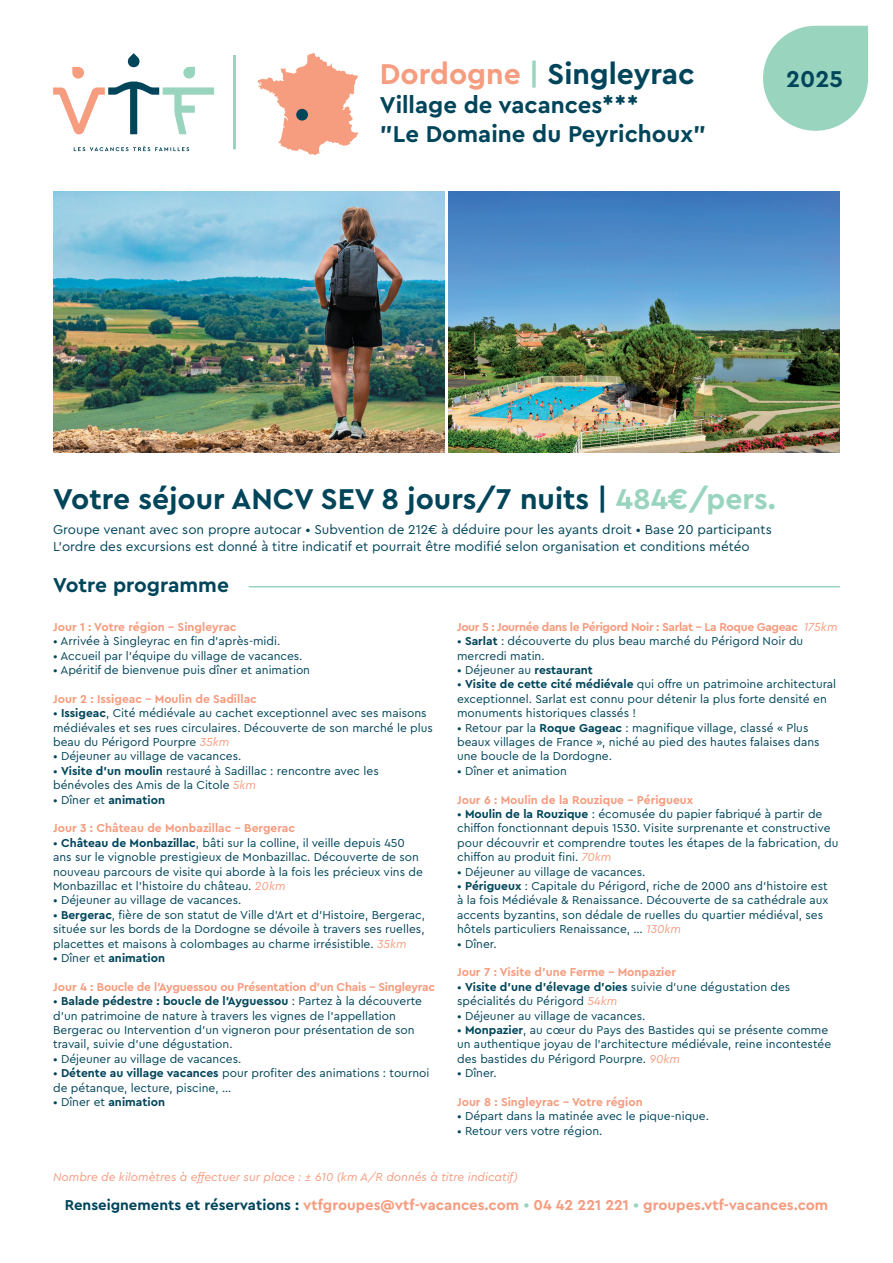
<style>
.page{position:relative;width:893px;height:1263px;background:#fff}
.page>*{position:absolute;margin:0;border:0;box-sizing:border-box;transform-origin:0 0}
.t1{font:700 30px "Cera PRO";color:#01455b}
.t2{font:700 24px/28.8px "Cera PRO";color:#01455b}
.t3{font:700 21px "Cera PRO";color:#01455b}
.t4{font:700 15px "Cera PRO";color:#f69c7f}
.t5{font:13.5px/16.2px "Cera PRO";color:#01455b}
.t6{font:12px/14.4px "Cera PRO";color:#01455b}
.t7{font:700 12px "Cera PRO";color:#f69c7f}
.t8{font:italic 12px "Cera Pro";color:#f69c7f}
.t9{font:700 12px "Cera PRO";letter-spacing:-.02em;color:#f69c7f}
.t10{font:700 12px "Cera PRO";letter-spacing:-.03em;color:#f69c7f}
.t11{font:700 12px "Cera PRO";color:#01455b}
.s1{color:#f69c7f}
.s2{color:#99d4be}
.s3{font-weight:700}
.s4{font-family:"Cera Pro";font-style:italic;color:#f69c7f}
.s5{font-weight:400}
.s6{font-family:"Cera Pro";font-weight:400;font-style:italic}
.s7{color:#01455b}
.s8{font-weight:500;color:#99d4be}
</style>
<div class="page">
<hr style="left:249px;top:586px;width:591px;height:1px;background:#99d4be">
<svg style="left:74px;top:146px;width:115px;height:5px"></svg>
<svg style="left:53px;top:53px;width:161px;height:81px"></svg>
<hr style="left:233px;top:55px;width:3px;height:94px;background:#99d4be">
<img style="left:449px;top:191px;width:391px;height:262px">
<img style="left:53px;top:191px;width:391px;height:262px">
<svg style="left:763px;top:26px;width:105px;height:105px"></svg>
<svg style="left:258px;top:53px;width:100px;height:102px"></svg>
<div style="left:297px;top:110px;width:10px;height:10px;background:#01455b;border-radius:50%"></div>
<div style="left:296px;top:109px;width:12px;height:12px;border:2px solid #01455b;border-radius:50%"></div>
<h1 class="t1" style="left:380px;top:54px;width:316px"><span class="s1">Dordogne</span> <span class="s2">|</span> Singleyrac</h1>
<h2 class="t2" style="left:380px;top:89px;width:328px">Village de vacances***<br>"Le Domaine du Peyrichoux"</h2>
<h2 class="t2" style="left:786px;top:64px;width:58px">2025</h2>
<h1 class="t1" style="left:53px;top:479px;width:724px">Votre séjour ANCV SEV 8 jours/7 nuits | <span class="s2">484€/pers.</span></h1>
<p class="t5" style="left:53px;top:521px;width:720px">Groupe venant avec son propre autocar • Subvention de 212€ à déduire pour les ayants droit • Base 20 participants<br>L’ordre des excursions est donné à titre indicatif et pourrait être modifié selon organisation et conditions météo</p>
<h3 class="t3" style="left:53px;top:571px;width:177px">Votre programme</h3>
<p class="t7" style="left:53px;top:619px;width:185px">Jour 1 : Votre région - Singleyrac</p>
<p class="t6" style="left:53px;top:633px;width:229px">• Arrivée à Singleyrac en fin d’après-midi.</p>
<p class="t6" style="left:53px;top:648px;width:251px">• Accueil par l’équipe du village de vacances.</p>
<p class="t6" style="left:53px;top:662px;width:258px">• Apéritif de bienvenue puis dîner et animation</p>
<p class="t7" style="left:53px;top:691px;width:205px">Jour 2 : Issigeac – Moulin de Sadillac</p>
<p class="t6" style="left:53px;top:705px;width:381px">• <span class="s3">Issigeac</span>, Cité médiévale au cachet exceptionnel avec ses maisons médiévales et ses rues circulaires. Découverte de son marché le plus beau du Périgord Pourpre <span class="s4">35km</span></p>
<p class="t6" style="left:53px;top:749px;width:190px">• Déjeuner au village de vacances.</p>
<p class="t6" style="left:53px;top:763px;width:327px">• <span class="s3">Visite d’un moulin</span> restauré à Sadillac : rencontre avec les bénévoles des Amis de la Citole <span class="s4">5km</span></p>
<p class="t11" style="left:53px;top:792px;width:113px"><span class="s5">• Dîner et</span> animation</p>
<p class="t7" style="left:53px;top:820px;width:243px">Jour 3 : Château de Monbazillac - Bergerac</p>
<p class="t6" style="left:53px;top:835px;width:371px">• <span class="s3">Château de Monbazillac</span>, bâti sur la colline, il veille depuis 450 ans sur le vignoble prestigieux de Monbazillac. Découverte de son nouveau parcours de visite qui aborde à la fois les précieux vins de Monbazillac et l’histoire du château. <span class="s4">20km</span></p>
<p class="t6" style="left:53px;top:893px;width:190px">• Déjeuner au village de vacances.</p>
<p class="t6" style="left:53px;top:907px;width:373px;text-align:justify">• <span class="s3">Bergerac</span>, fière de son statut de Ville d’Art et d’Histoire, Bergerac, située sur les bords de la Dordogne se dévoile à travers ses ruelles, placettes et maisons à colombages au charme irrésistible. <span class="s4">35km</span></p>
<p class="t11" style="left:53px;top:950px;width:113px"><span class="s5">• Dîner et</span> animation</p>
<p class="t9" style="left:53px;top:979px;width:383px">Jour 4 : Boucle de l’Ayguessou ou Présentation d’un Chais - Singleyrac</p>
<p class="t6" style="left:53px;top:993px;width:370px">• <span class="s3">Balade pédestre : boucle de l’Ayguessou</span> : Partez à la découverte d’un patrimoine de nature à travers les vignes de l’appellation Bergerac ou Intervention d’un vigneron pour présentation de son travail, suivie d’une dégustation.</p>
<p class="t6" style="left:53px;top:1051px;width:190px">• Déjeuner au village de vacances.</p>
<p class="t6" style="left:53px;top:1065px;width:378px">• <span class="s3">Détente au village vacances</span> pour profiter des animations : tournoi de pétanque, lecture, piscine, …</p>
<p class="t11" style="left:53px;top:1094px;width:113px"><span class="s5">• Dîner et</span> animation</p>
<p class="t10" style="left:457px;top:619px;width:382px">Jour 5 : Journée dans le Périgord Noir : Sarlat – La Roque Gageac <span class="s6">175km</span></p>
<p class="t6" style="left:457px;top:633px;width:348px">• <span class="s3">Sarlat</span> : découverte du plus beau marché du Périgord Noir du mercredi matin.</p>
<p class="t6" style="left:457px;top:662px;width:137px">• Déjeuner au <span class="s3">restaurant</span></p>
<p class="t6" style="left:457px;top:677px;width:381px">• <span class="s3">Visite de cette cité médiévale</span> qui offre un patrimoine architectural exceptionnel. Sarlat est connu pour détenir la plus forte densité en monuments historiques classés !</p>
<p class="t6" style="left:457px;top:720px;width:364px">• Retour par la <span class="s3">Roque Gageac</span> : magnifique village, classé « Plus beaux villages de France », niché au pied des hautes falaises dans une boucle de la Dordogne.</p>
<p class="t6" style="left:457px;top:763px;width:111px">• Dîner et animation</p>
<p class="t7" style="left:457px;top:792px;width:238px">Jour 6 : Moulin de la Rouzique - Périgueux</p>
<p class="t6" style="left:457px;top:806px;width:383px">• <span class="s3">Moulin de la Rouzique</span> : écomusée du papier fabriqué à partir de chiffon fonctionnant depuis 1530. Visite surprenante et constructive pour découvrir et comprendre toutes les étapes de la fabrication, du chiffon au produit fini. <span class="s4">70km</span></p>
<p class="t6" style="left:457px;top:864px;width:190px">• Déjeuner au village de vacances.</p>
<p class="t6" style="left:457px;top:878px;width:373px">• <span class="s3">Périgueux</span> : Capitale du Périgord, riche de 2000 ans d’histoire est à la fois Médiévale &amp; Renaissance. Découverte de sa cathédrale aux accents byzantins, son dédale de ruelles du quartier médiéval, ses hôtels particuliers Renaissance, … <span class="s4">130km</span></p>
<p class="t6" style="left:457px;top:936px;width:41px">• Dîner.</p>
<p class="t7" style="left:457px;top:964px;width:220px">Jour 7 : Visite d’une Ferme - Monpazier</p>
<p class="t6" style="left:457px;top:979px;width:335px">• <span class="s3">Visite d’une d’élevage d’oies</span> suivie d’une dégustation des spécialités du Périgord <span class="s4">54km</span></p>
<p class="t6" style="left:457px;top:1008px;width:190px">• Déjeuner au village de vacances.</p>
<p class="t6" style="left:457px;top:1022px;width:376px">• <span class="s3">Monpazier</span>, au cœur du Pays des Bastides qui se présente comme un authentique joyau de l’architecture médiévale, reine incontestée des bastides du Périgord Pourpre. <span class="s4">90km</span></p>
<p class="t6" style="left:457px;top:1065px;width:41px">• Dîner.</p>
<p class="t7" style="left:457px;top:1094px;width:187px">Jour 8 : Singleyrac – Votre région</p>
<p class="t6" style="left:457px;top:1109px;width:253px">• Départ dans la matinée avec le pique-nique.</p>
<p class="t6" style="left:457px;top:1123px;width:147px">• Retour vers votre région.</p>
<p class="t8" style="left:53px;top:1169px;width:466px">Nombre de kilomètres à effectuer sur place : ± 610 (km A/R donnés à titre indicatif)</p>
<p class="t4" style="left:65px;top:1195px;width:765px"><span class="s7">Renseignements et réservations :</span> vtfgroupes@vtf-vacances.com <span class="s8">•</span> 04 42 221 221 <span class="s8">•</span> groupes.vtf-vacances.com</p>
</div>
